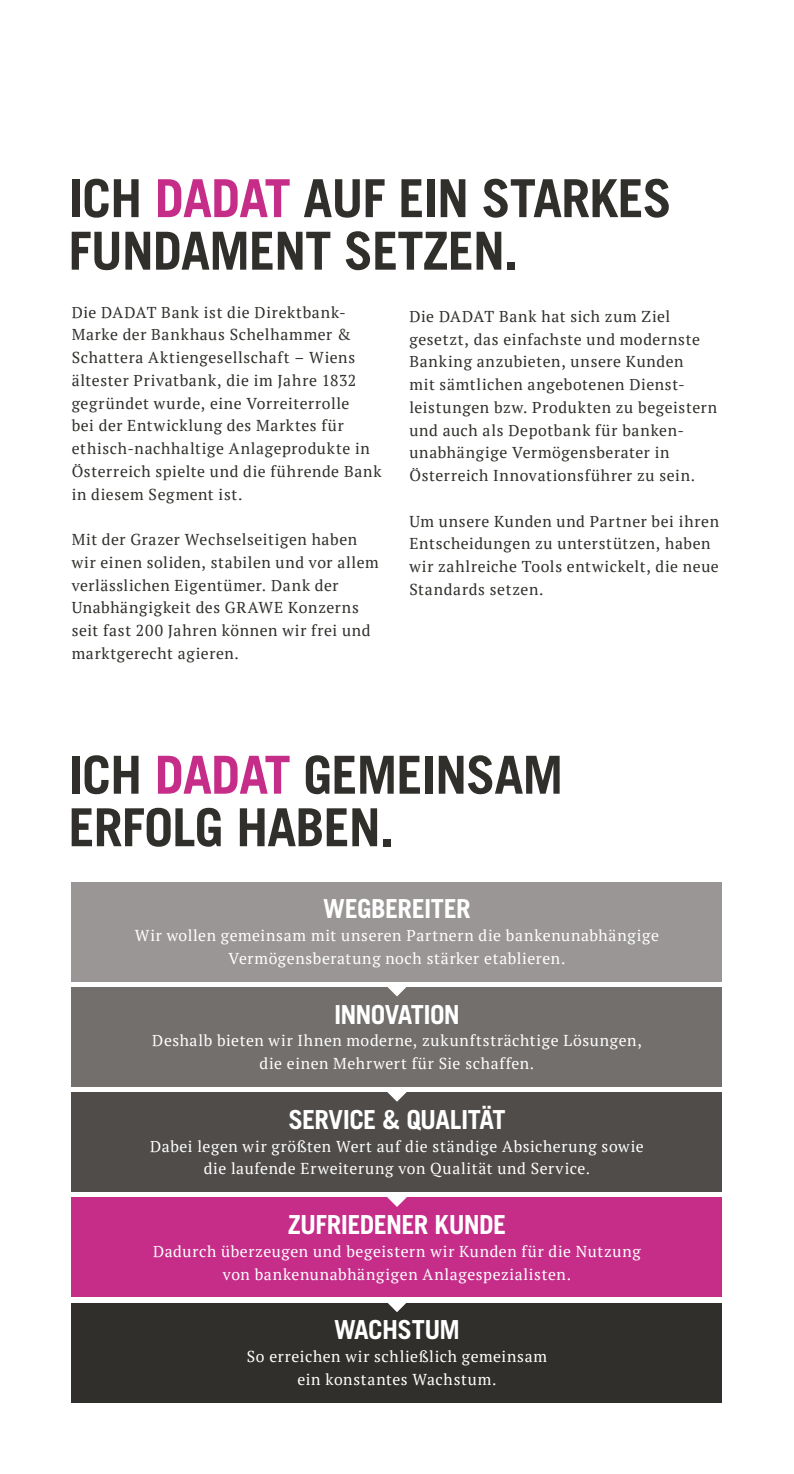
<style>
.page{position:relative;width:794px;height:1474px;background:#fff}
.page>*{position:absolute;margin:0;border:0;box-sizing:border-box;transform-origin:0 0}
.t1{font:700 52.5px/52.5px "Trade Gothic LT Std";letter-spacing:-.02em;color:#302f2b}
.t2{font:700 26.25px "Trade Gothic LT Std";letter-spacing:-.025em;color:#fff}
.t3{font:15.75px/22.8px "PT Serif";letter-spacing:.04em;color:#302f2b}
.t4{font:15.75px/22.8px "PT Serif";letter-spacing:.04em;color:#fff;text-align:center}
.s1{color:#c62d89}
</style>
<div class="page">
<div style="left:72px;top:987px;width:650px;height:99px;background:#726f6d"></div>
<div style="left:72px;top:1092px;width:650px;height:99px;background:#4f4c4a"></div>
<div style="left:72px;top:1302px;width:650px;height:100px;background:#302f2b"></div>
<div style="left:72px;top:1197px;width:650px;height:99px;background:#c62d89"></div>
<div style="left:72px;top:882px;width:650px;height:99px;background:#9a9695"></div>
<svg style="left:387px;top:987px;width:20px;height:9px"></svg>
<svg style="left:387px;top:1092px;width:20px;height:9px"></svg>
<svg style="left:387px;top:1197px;width:20px;height:9px"></svg>
<svg style="left:386px;top:1302px;width:21px;height:10px"></svg>
<h1 class="t1" style="left:68px;top:171px;width:605px">ICH <span class="s1">DADAT</span> AUF EIN STARKES<br>FUNDAMENT SETZEN.</h1>
<p class="t3" style="left:72px;top:300px;width:311px">Die DADAT Bank ist die Direktbank-Marke der Bankhaus Schelhammer &amp; Schattera Aktiengesellschaft – Wiens ältester Privatbank, die im Jahre 1832 gegründet wurde, eine Vorreiterrolle<br>bei der Entwicklung des Marktes für ethisch-nachhaltige Anlageprodukte in Österreich spielte und die führende Bank in diesem Segment ist.</p>
<p class="t3" style="left:72px;top:528px;width:308px">Mit der Grazer Wechselseitigen haben wir einen soliden, stabilen und vor allem verlässlichen Eigentümer. Dank der Unabhängigkeit des GRAWE Konzerns seit fast 200 Jahren können wir frei und marktgerecht agieren.</p>
<p class="t3" style="left:409px;top:305px;width:309px">Die DADAT Bank hat sich zum Ziel gesetzt, das einfachste und modernste Banking anzubieten, unsere Kunden<br>mit sämtlichen angebotenen Dienst&shy;leistungen bzw. Produkten zu begeistern und auch als Depotbank für banken&shy;unabhängige Vermögensberater in Österreich Innovationsführer zu sein.</p>
<p class="t3" style="left:409px;top:509px;width:311px">Um unsere Kunden und Partner bei ihren Entscheidungen zu unterstützen, haben wir zahlreiche Tools entwickelt, die neue Standards setzen.</p>
<h1 class="t1" style="left:68px;top:748px;width:496px">ICH <span class="s1">DADAT</span> GEMEINSAM<br>ERFOLG HABEN.</h1>
<h2 class="t2" style="left:323px;top:892px;width:149px">WEGBEREITER</h2>
<p class="t4" style="left:135px;top:924px;width:525px">Wir wollen gemeinsam mit unseren Partnern die bankenunabhängige<br>Vermögensberatung noch stärker etablieren.</p>
<h2 class="t2" style="left:334px;top:998px;width:127px">INNOVATION</h2>
<p class="t4" style="left:152px;top:1029px;width:491px">Deshalb bieten wir Ihnen moderne, zukunftsträchtige Lösungen, die einen Mehrwert für Sie schaffen.</p>
<h2 class="t2" style="left:288px;top:1103px;width:219px">SERVICE &amp; QUALITÄT</h2>
<p class="t4" style="left:150px;top:1134px;width:495px">Dabei legen wir größten Wert auf die ständige Absicherung sowie die laufende Erweiterung von Qualität und Service.</p>
<h2 class="t2" style="left:288px;top:1208px;width:220px">ZUFRIEDENER KUNDE</h2>
<p class="t4" style="left:153px;top:1239px;width:489px">Dadurch überzeugen und begeistern wir Kunden für die Nutzung von bankenunabhängigen Anlagespezialisten.</p>
<h2 class="t2" style="left:334px;top:1313px;width:127px">WACHSTUM</h2>
<p class="t4" style="left:247px;top:1344px;width:302px">So erreichen wir schließlich gemeinsam ein konstantes Wachstum.</p>
</div>
